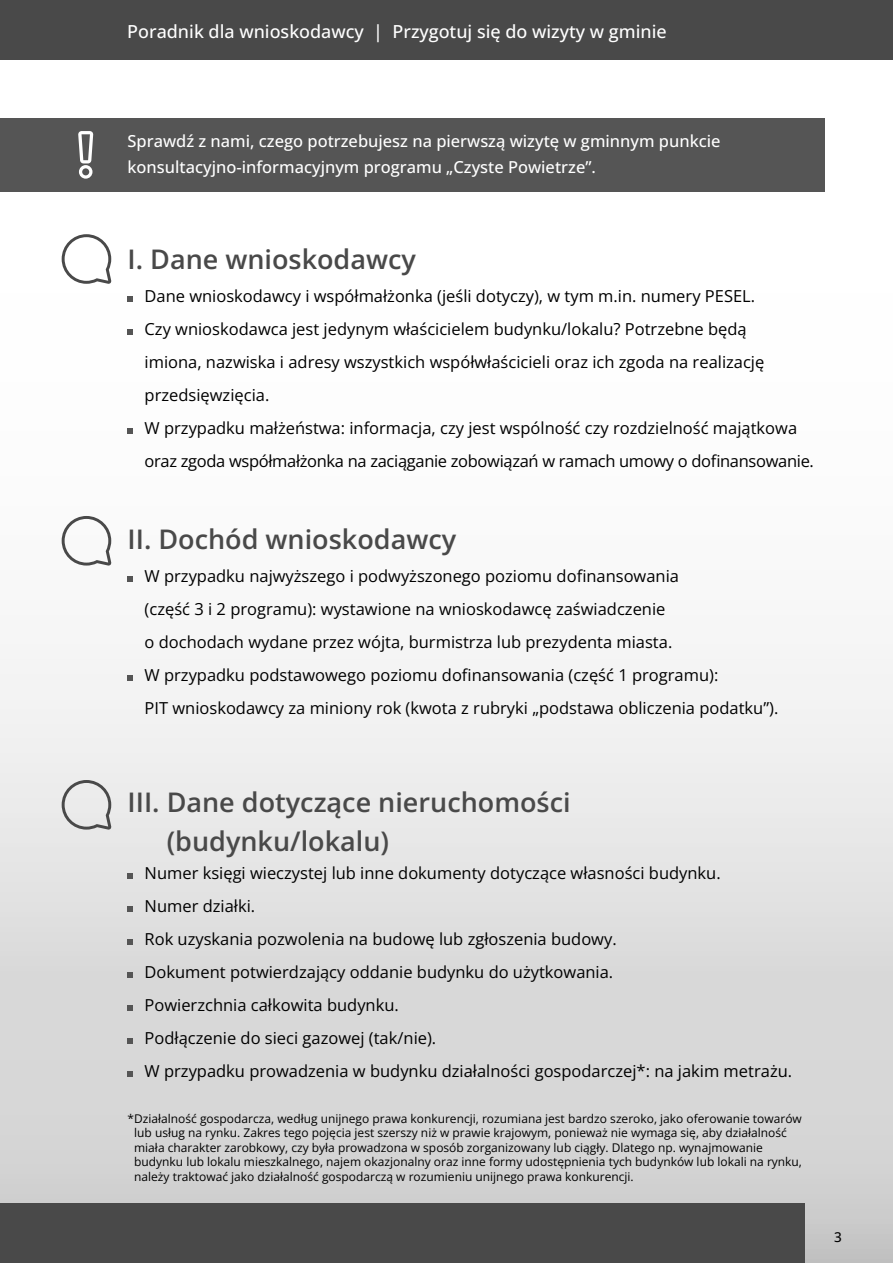
<style>
.page{position:relative;width:893px;height:1263px;background:#fff}
.page>*{position:absolute;margin:0;border:0;box-sizing:border-box;transform-origin:0 0}
.t1{font:600 27px/39px "Open Sans";color:#494949}
.t2{font:500 18px "Open Sans";color:#fff}
.t3{font:16.5px/33px "Open Sans";color:#000}
.t4{font:500 16.5px/25.5px "Open Sans";color:#fff}
.t5{font:500 13.5px "Open Sans";color:#000}
.t6{font:12px/14.4px "Open Sans";color:#000}
</style>
<div class="page">
<div style="left:0;top:0;width:893px;height:1263px;background:linear-gradient(to bottom,#fff,#d0d0d0)"></div>
<svg style="left:0;top:60px;width:1px;height:1143px"></svg>
<div style="left:0;top:1203px;width:805px;height:60px;background:#494949"></div>
<div style="left:0;top:0;width:893px;height:60px;background:#494949"></div>
<div style="left:0;top:118px;width:825px;height:73px;background:#555"></div>
<svg style="left:128px;top:296px;width:5px;height:6px"></svg>
<svg style="left:128px;top:329px;width:5px;height:5px"></svg>
<svg style="left:128px;top:428px;width:5px;height:6px"></svg>
<svg style="left:128px;top:576px;width:5px;height:6px"></svg>
<svg style="left:128px;top:675px;width:5px;height:6px"></svg>
<svg style="left:128px;top:873px;width:5px;height:6px"></svg>
<svg style="left:128px;top:906px;width:5px;height:6px"></svg>
<svg style="left:128px;top:939px;width:5px;height:6px"></svg>
<svg style="left:128px;top:972px;width:5px;height:6px"></svg>
<svg style="left:128px;top:1005px;width:5px;height:6px"></svg>
<svg style="left:128px;top:1038px;width:5px;height:6px"></svg>
<svg style="left:128px;top:1071px;width:5px;height:6px"></svg>
<svg style="left:78px;top:131px;width:15px;height:48px"></svg>
<svg style="left:62px;top:234px;width:49px;height:50px"></svg>
<svg style="left:62px;top:516px;width:49px;height:50px"></svg>
<svg style="left:62px;top:780px;width:49px;height:50px;background:#ccc"></svg>
<p class="t2" style="left:127px;top:19px;width:541px">Poradnik dla wnioskodawcy | Przygotuj się do wizyty w gminie</p>
<p class="t4" style="left:128px;top:128px;width:594px">Sprawdź z nami, czego potrzebujesz na pierwszą wizytę w gminnym punkcie konsultacyjno-informacyjnym programu „Czyste Powietrze”.</p>
<h1 class="t1" style="left:128px;top:239px;width:290px">I. Dane wnioskodawcy</h1>
<p class="t3" style="left:145px;top:279px;width:671px">Dane wnioskodawcy i współmałżonka (jeśli dotyczy), w tym m.in. numery PESEL.<br>Czy wnioskodawca jest jedynym właścicielem budynku/lokalu? Potrzebne będą<br>imiona, nazwiska i adresy wszystkich współwłaścicieli oraz ich zgoda na realizację przedsięwzięcia.<br>W przypadku małżeństwa: informacja, czy jest wspólność czy rozdzielność majątkowa oraz zgoda współmałżonka na zaciąganie zobowiązań w ramach umowy o dofinansowanie.</p>
<h1 class="t1" style="left:128px;top:519px;width:330px">II. Dochód wnioskodawcy</h1>
<p class="t3" style="left:145px;top:559px;width:635px">W przypadku najwyższego i podwyższonego poziomu dofinansowania<br>(część 3 i 2 programu): wystawione na wnioskodawcę zaświadczenie<br>o dochodach wydane przez wójta, burmistrza lub prezydenta miasta.<br>W przypadku podstawowego poziomu dofinansowania (część 1 programu):<br>PIT wnioskodawcy za miniony rok (kwota z rubryki „podstawa obliczenia podatku”).</p>
<h1 class="t1" style="left:167px;top:782px;width:406px;text-indent:-39px">III. Dane dotyczące nieruchomości (budynku/lokalu)</h1>
<p class="t3" style="left:145px;top:856px;width:649px">Numer księgi wieczystej lub inne dokumenty dotyczące własności budynku.<br>Numer działki.<br>Rok uzyskania pozwolenia na budowę lub zgłoszenia budowy.<br>Dokument potwierdzający oddanie budynku do użytkowania.<br>Powierzchnia całkowita budynku.<br>Podłączenie do sieci gazowej (tak/nie).<br>W przypadku prowadzenia w budynku działalności gospodarczej*: na jakim metrażu.</p>
<p class="t6" style="left:134px;top:1111px;width:669px;text-indent:-7px">*Działalność gospodarcza, według unijnego prawa konkurencji, rozumiana jest bardzo szeroko, jako oferowanie towarów lub usług na rynku. Zakres tego pojęcia jest szerszy niż w prawie krajowym, ponieważ nie wymaga się, aby działalność miała charakter zarobkowy, czy była prowadzona w sposób zorganizowany lub ciągły. Dlatego np. wynajmowanie budynku lub lokalu mieszkalnego, najem okazjonalny oraz inne formy udostępnienia tych budynków lub lokali na rynku, należy traktować jako działalność gospodarczą w rozumieniu unijnego prawa konkurencji.</p>
<p class="t5" style="left:834px;top:1228px;width:9px">3</p>
</div>
